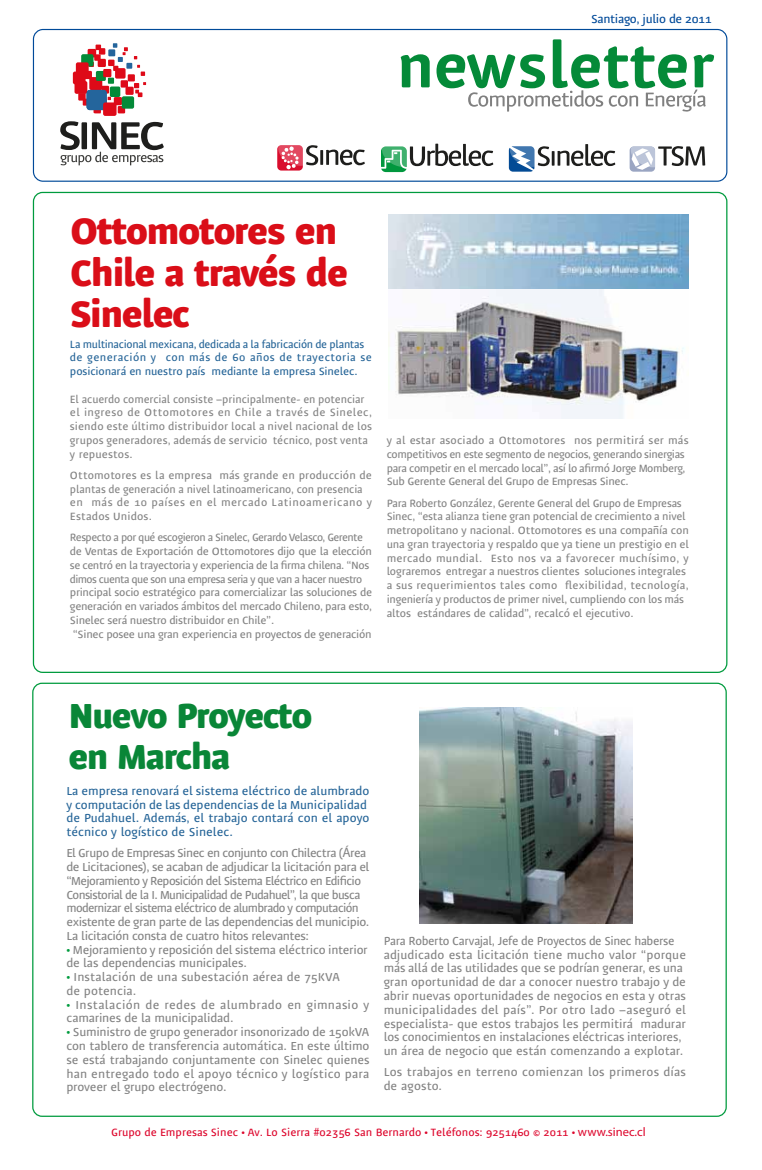
<style>
.page{position:relative;width:762px;height:1170px;background:#fff}
.page>*{position:absolute;margin:0;border:0;box-sizing:border-box;transform-origin:0 0}
.t1{font:43.75px/41.2px "Macanuda Pro Super Negra";letter-spacing:-.025em;color:#da0e18}
.t2{font:41.25px/41.2px "Macanuda Pro Super Negra";letter-spacing:-.025em;color:#098637}
.t3{font:13.75px/13.8px "Macanuda Pro";letter-spacing:-.015em;color:#848484;scale:.96 1}
.t4{font:13.75px/13.8px "Macanuda Pro";letter-spacing:-.04em;color:#848484}
.t5{font:13.75px/13.8px "Macanuda Pro";letter-spacing:-.015em;color:#848484}
.t6{font:13.75px/13.8px "Macanuda Pro";color:#266598}
.t7{font:13.75px/13.8px "Macanuda Pro";letter-spacing:.005em;color:#848484}
.t8{font:13.75px/13.8px "Macanuda Pro";letter-spacing:.015em;color:#848484}
.t9{font:13.75px "Macanuda Pro";letter-spacing:-.025em;color:#004a99}
.t10{font:12.5px/13.8px "Macanuda Pro";letter-spacing:-.015em;color:#848484}
.t11{font:12.5px/13.8px "Macanuda Pro";letter-spacing:.005em;color:#848484}
.t12{font:12.5px/13.8px "Macanuda Pro";letter-spacing:.01em;color:#848484}
.t13{font:12.5px/13.8px "Macanuda Pro";letter-spacing:-.015em;color:#266598}
.t14{font:12.5px "Macanuda Pro";color:#dd052b}
.s1{font-family:"Myriad Pro"}
.s2{font-family:"Myriad Pro";color:#009b3e}
</style>
<div class="page">
<div style="left:33px;top:29px;width:694px;height:153px;border:1px solid #004a99;border-radius:10px"></div>
<svg style="left:60px;top:121px;width:104px;height:44px"></svg>
<div style="left:88px;top:49px;width:8px;height:8px;background:#de0a18"></div>
<div style="left:89px;top:77px;width:13px;height:13px;background:#de0a18;border-radius:2px"></div>
<svg style="left:96px;top:45px;width:5px;height:5px"></svg>
<div style="left:114px;top:97px;width:8px;height:8px;background:#de0a18"></div>
<div style="left:118px;top:106px;width:7px;height:7px;background:#de0a18"></div>
<svg style="left:94px;top:110px;width:7px;height:3px"></svg>
<div style="left:78px;top:93px;width:8px;height:8px;background:#de0a18"></div>
<div style="left:99px;top:48px;width:6px;height:7px;background:#de0a18"></div>
<div style="left:94px;top:54px;width:7px;height:7px;background:#de0a18"></div>
<svg style="left:83px;top:99px;width:7px;height:7px"></svg>
<div style="left:81px;top:54px;width:12px;height:13px;background:#048a38;border-radius:2px"></div>
<div style="left:96px;top:71px;width:10px;height:10px;background:#048a38;border-radius:2px"></div>
<div style="left:122px;top:96px;width:12px;height:13px;background:#048a38;border-radius:2px"></div>
<svg style="left:101px;top:86px;width:8px;height:8px"></svg>
<div style="left:73px;top:72px;width:13px;height:12px;background:#de0a18;border-radius:2px"></div>
<div style="left:103px;top:69px;width:8px;height:8px;background:#de0a18"></div>
<div style="left:75px;top:81px;width:12px;height:13px;background:#de0a18;border-radius:2px"></div>
<div style="left:76px;top:62px;width:13px;height:13px;background:#de0a18;border-radius:2px"></div>
<div style="left:98px;top:59px;width:8px;height:8px;background:#de0a18"></div>
<div style="left:84px;top:71px;width:8px;height:8px;background:#de0a18"></div>
<svg style="left:108px;top:43px;width:38px;height:57px"></svg>
<div style="left:87px;top:90px;width:20px;height:20px;background:#24659c;border-radius:3px"></div>
<div style="left:103px;top:102px;width:14px;height:14px;background:#de0a18;border-radius:2px"></div>
<svg style="left:401px;top:54px;width:29px;height:33px"></svg>
<svg style="left:436px;top:39px;width:278px;height:73px"></svg>
<img style="left:388px;top:215px;width:301px;height:203px">
<img style="left:420px;top:707px;width:213px;height:216px">
<svg style="left:277px;top:145px;width:26px;height:25px"></svg>
<svg style="left:278px;top:145px;width:40px;height:24px"></svg>
<hr style="left:320px;top:150px;width:3px;height:15px;background:#1e1e1c">
<svg style="left:326px;top:149px;width:39px;height:16px"></svg>
<svg style="left:381px;top:144px;width:112px;height:28px"></svg>
<svg style="left:509px;top:144px;width:106px;height:28px"></svg>
<div style="left:629px;top:146px;width:26px;height:26px;background:#9aa5c2;border-radius:4px"></div>
<svg style="left:630px;top:146px;width:75px;height:24px"></svg>
<p class="t9" style="left:591px;top:12px;width:122px">Santiago, julio de 2011</p>
<h1 class="t1" style="left:71px;top:213px;width:278px">Ottomotores en<br>Chile a través de<br>Sinelec</h1>
<p class="t13" style="left:70px;top:337px;width:304px">La multinacional mexicana, dedicada a la fabricación de plantas de generación y con más de 60 años de trayectoria se posicionará en nuestro país mediante la empresa Sinelec.</p>
<p class="t11" style="left:70px;top:392px;width:304px">El acuerdo comercial consiste –principalmente- en potenciar el ingreso de Ottomotores en Chile a través de Sinelec, siendo este último distribuidor local a nivel nacional de los grupos generadores, además de servicio técnico, post venta y repuestos.</p>
<p class="t12" style="left:70px;top:468px;width:304px">Ottomotores es la empresa más grande en producción de plantas de generación a nivel latinoamericano, con presencia en más de 10 países en el mercado Latinoamericano y Estados Unidos.</p>
<p class="t10" style="left:70px;top:531px;width:304px">Respecto a por qué escogieron a Sinelec, Gerardo Velasco, Gerente de Ventas de Exportación de Ottomotores dijo que la elección se centró en la trayectoria y experiencia de la firma chilena. “Nos dimos cuenta que son una empresa seria y que van a hacer nuestro principal socio estratégico para comercializar las soluciones de generación en variados ámbitos del mercado Chileno, para esto, Sinelec será nuestro distribuidor en Chile”.<br>“Sinec posee una gran experiencia en proyectos de generación</p>
<p class="t10" style="left:387px;top:434px;width:303px">y al estar asociado a Ottomotores nos permitirá ser más competitivos en este segmento de negocios, generando sinergias para competir en el mercado local”, así lo afirmó Jorge Momberg, Sub Gerente General del Grupo de Empresas Sinec.</p>
<p class="t10" style="left:387px;top:496px;width:304px">Para Roberto González, Gerente General del Grupo de Empresas Sinec, “esta alianza tiene gran potencial de crecimiento a nivel metropolitano y nacional. Ottomotores es una compañía con una gran trayectoria y respaldo que ya tiene un prestigio en el mercado mundial. Esto nos va a favorecer muchísimo, y lograremos entregar a nuestros clientes soluciones integrales a sus requerimientos tales como flexibilidad, tecnología, ingeniería y productos de primer nivel, cumpliendo con los más altos estándares de calidad”, recalcó el ejecutivo.</p>
<h2 class="t2" style="left:69px;top:696px;width:245px">Nuevo Proyecto en Marcha</h2>
<p class="t6" style="left:66px;top:784px;width:304px">La empresa renovará el sistema eléctrico de alumbrado y computación de las dependencias de la Municipalidad de Pudahuel. Además, el trabajo contará con el apoyo técnico y logístico de Sinelec.</p>
<p class="t4" style="left:66px;top:846px;width:304px">El Grupo de Empresas Sinec en conjunto con Chilectra (<span class="s1">Á</span>rea de Licitaciones), se acaban de adjudicar la licitación para el “Mejoramiento y Reposición del Sistema Eléctrico en Edificio Consistorial de la I. Municipalidad de Pudahuel”, la que busca modernizar el sistema eléctrico de alumbrado y computación existente de gran parte de las dependencias del municipio.<br>La licitación consta de cuatro hitos relevantes:</p>
<p class="t5" style="left:66px;top:943px;width:303px"><span class="s2">•</span> Mejoramiento y reposición del sistema eléctrico interior de las dependencias municipales.</p>
<p class="t7" style="left:66px;top:970px;width:275px"><span class="s2">•</span> Instalación de una subestación aérea de 75KVA de potencia.</p>
<p class="t8" style="left:66px;top:998px;width:304px"><span class="s2">•</span> Instalación de redes de alumbrado en gimnasio y camarines de la municipalidad.</p>
<p class="t5" style="left:66px;top:1025px;width:304px;text-align:justify"><span class="s2">•</span> Suministro de grupo generador insonorizado de 150kVA con tablero de transferencia automática. En este último se está trabajando conjuntamente con Sinelec quienes han entregado todo el apoyo técnico y logístico para proveer el grupo electrógeno.</p>
<p class="t3" style="left:384px;top:934px;width:316px">Para Roberto Carvajal, Jefe de Proyectos de Sinec haberse adjudicado esta licitación tiene mucho valor “porque más allá de las utilidades que se podrían generar, es una gran oportunidad de dar a conocer nuestro trabajo y de abrir nuevas oportunidades de negocios en esta y otras municipalidades del país”. Por otro lado –aseguró el especialista- que estos trabajos les permitirá madurar los conocimientos en instalaciones eléctricas interiores, un área de negocio que están comenzando a explotar.</p>
<p class="t7" style="left:384px;top:1065px;width:304px">Los trabajos en terreno comienzan los primeros días de agosto.</p>
<p class="t14" style="left:111px;top:1126px;width:536px">Grupo de Empresas Sinec <span class="s1">•</span> Av. Lo Sierra <span class="s1">#</span>02356 San Bernardo <span class="s1">•</span> Teléfonos: 9251460 © 2011 <span class="s1">• www.sinec.cl</span></p>
</div>
